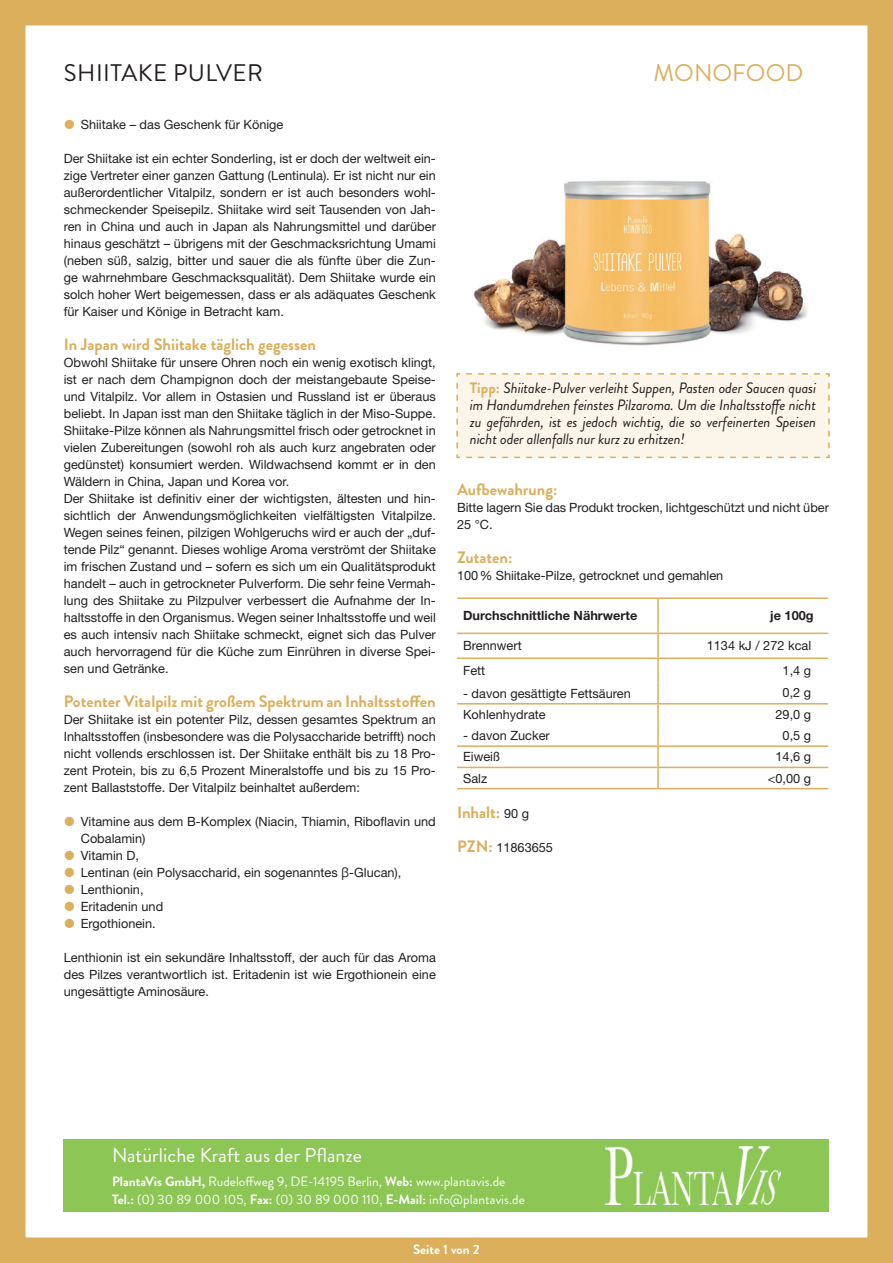
<style>
.page{position:relative;width:893px;height:1263px;background:#fff}
.page>*{position:absolute;margin:0;border:0;box-sizing:border-box;transform-origin:0 0}
.t1{font:24px "Brandon Grotesque";letter-spacing:.02em;color:#231f20}
.t2{font:24px "Brandon Grotesque";color:#dbaf5c}
.t3{font:20.1px "Brandon Grotesque";color:#fff}
.t4{font:700 16.5px "Brandon Grotesque";color:#dbaf5c}
.t5{font:italic 15px/17px "Brandon Grotesque";letter-spacing:-.01em;color:#231f20;text-align:justify}
.t6{font:13.5px/18px "Brandon Grotesque";letter-spacing:.005em;color:#fff}
.t7{font:700 13.5px "Brandon Grotesque";color:#fff}
.t8{font:12.75px/17px "Helvetica Neue LT Std";color:#231f20;text-align:justify}
.t9{font:700 12.75px "Helvetica Neue LT Std";color:#231f20}
.s1{font-family:"Open Sans"}
.s2{font-weight:700;font-style:normal;color:#dbaf5c}
.s3{font-family:"Helvetica Neue LT Std";font-weight:400;font-size:12.75px;color:#231f20}
.s4{font-family:"Brandon Grotesque";font-weight:700;font-size:16.5px;color:#dbaf5c}
.s5{font-weight:700}
</style>
<div class="page">
<div style="left:0;top:0;width:893px;height:1263px;border:26px solid #dbaf5c"></div>
<div style="left:64px;top:1140px;width:765px;height:72px;background:#8cc655"></div>
<img style="left:605px;top:1147px;width:175px;height:58px">
<img style="left:473px;top:180px;width:335px;height:166px">
<div style="left:456px;top:373px;width:374px;height:86px;background:#fbf5ea"></div>
<hr style="left:457px;top:597px;width:201px;height:2px;background:#dbaf5c">
<hr style="left:658px;top:597px;width:170px;height:2px;background:#dbaf5c">
<hr style="left:657px;top:599px;width:2px;height:34px;background:#dbaf5c">
<hr style="left:457px;top:633px;width:201px;height:1px;background:#dbaf5c">
<hr style="left:658px;top:633px;width:170px;height:1px;background:#dbaf5c">
<hr style="left:657px;top:634px;width:2px;height:23px;background:#dbaf5c">
<hr style="left:457px;top:657px;width:201px;height:2px;background:#dbaf5c">
<hr style="left:658px;top:657px;width:170px;height:2px;background:#dbaf5c">
<hr style="left:657px;top:659px;width:2px;height:23px;background:#dbaf5c">
<hr style="left:657px;top:682px;width:2px;height:21px;background:#dbaf5c">
<hr style="left:457px;top:703px;width:201px;height:1px;background:#dbaf5c">
<hr style="left:658px;top:703px;width:170px;height:1px;background:#dbaf5c">
<hr style="left:657px;top:704px;width:2px;height:21px;background:#dbaf5c">
<hr style="left:657px;top:725px;width:2px;height:20px;background:#dbaf5c">
<hr style="left:457px;top:745px;width:201px;height:2px;background:#dbaf5c">
<hr style="left:658px;top:745px;width:170px;height:2px;background:#dbaf5c">
<hr style="left:657px;top:747px;width:2px;height:20px;background:#dbaf5c">
<hr style="left:457px;top:767px;width:201px;height:1px;background:#dbaf5c">
<hr style="left:658px;top:767px;width:170px;height:1px;background:#dbaf5c">
<hr style="left:657px;top:768px;width:2px;height:20px;background:#dbaf5c">
<hr style="left:457px;top:788px;width:201px;height:1px;background:#dbaf5c">
<hr style="left:658px;top:788px;width:170px;height:1px;background:#dbaf5c">
<h1 class="t1" style="left:64px;top:56px;width:201px">SHIITAKE PULVER</h1>
<p class="t8" style="left:81px;top:116px;width:204px">Shiitake – das Geschenk für Könige</p>
<p class="t8" style="left:64px;top:150px;width:374px">Der Shiitake ist ein echter Sonderling, ist er doch der weltweit ein&shy;zige Vertreter einer ganzen Gattung (Lentinula). Er ist nicht nur ein außerordentlicher Vitalpilz, sondern er ist auch besonders wohl&shy;schmeckender Speisepilz. Shiitake wird seit Tausenden von Jah&shy;ren in China und auch in Japan als Nahrungsmittel und darüber hinaus geschätzt – übrigens mit der Geschmacksrichtung Umami (neben süß, salzig, bitter und sauer die als fünfte über die Zun&shy;ge wahrnehmbare Geschmacksqualität). Dem Shiitake wurde ein solch hoher Wert beigemessen, dass er als adäquates Geschenk für Kaiser und Könige in Betracht kam.</p>
<p class="t4" style="left:64px;top:333px;width:254px">In Japan wird Shiitake täglich gegessen</p>
<p class="t8" style="left:64px;top:354px;width:374px;text-align:left">Obwohl Shiitake für unsere Ohren noch ein wenig exotisch klingt, ist er nach dem Champignon doch der meistangebaute Speise&shy;und Vitalpilz. Vor allem in Ostasien und Russland ist er überaus beliebt. In Japan isst man den Shiitake täglich in der Miso-Suppe.<br>Shiitake-Pilze können als Nahrungsmittel frisch oder getrocknet in vielen Zubereitungen (sowohl roh als auch kurz angebraten oder gedünstet) konsumiert werden. Wildwachsend kommt er in den Wäldern in China, Japan und Korea vor.<br>Der Shiitake ist definitiv einer der wichtigsten, ältesten und hin&shy;sichtlich der Anwendungsmöglichkeiten vielfältigsten Vitalpilze.<br>Wegen seines feinen, pilzigen Wohlgeruchs wird er auch der „duf&shy;tende Pilz“ genannt. Dieses wohlige Aroma verströmt der Shiitake im frischen Zustand und – sofern es sich um ein Qualitätsprodukt handelt – auch in getrockneter Pulverform. Die sehr feine Vermah&shy;lung des Shiitake zu Pilzpulver verbessert die Aufnahme der In&shy;haltsstoffe in den Organismus. Wegen seiner Inhaltsstoffe und weil es auch intensiv nach Shiitake schmeckt, eignet sich das Pulver auch hervorragend für die Küche zum Einrühren in diverse Spei&shy;sen und Getränke.</p>
<p class="t4" style="left:64px;top:690px;width:374px">Potenter Vitalpilz mit großem Spektrum an Inhaltsstoffen</p>
<p class="t8" style="left:64px;top:711px;width:374px">Der Shiitake ist ein potenter Pilz, dessen gesamtes Spektrum an Inhaltsstoffen (insbesondere was die Polysaccharide betrifft) noch nicht vollends erschlossen ist. Der Shiitake enthält bis zu 18 Pro&shy;zent Protein, bis zu 6,5 Prozent Mineralstoffe und bis zu 15 Pro&shy;zent Ballaststoffe. Der Vitalpilz beinhaltet außerdem:</p>
<p class="t8" style="left:81px;top:813px;width:357px;text-align:left">Vitamine aus dem B-Komplex (Niacin, Thiamin, Riboflavin und<br>Cobalamin)<br>Vitamin D,<br>Lentinan (ein Polysaccharid, ein sogenanntes <span class="s1">β</span>-Glucan),<br>Lenthionin,<br>Eritadenin und<br>Ergothionein.</p>
<p class="t8" style="left:64px;top:949px;width:374px">Lenthionin ist ein sekundäre Inhaltsstoff, der auch für das Aroma des Pilzes verantwortlich ist. Eritadenin ist wie Ergothionein eine ungesättigte Aminosäure.</p>
<h1 class="t2" style="left:654px;top:56px;width:151px">MONOFOOD</h1>
<p class="t5" style="left:470px;top:379px;width:348px"><span class="s2">Tipp:</span> Shiitake-Pulver verleiht Suppen, Pasten oder Saucen quasi im Handumdrehen feinstes Pilzaroma. Um die Inhaltsstoffe nicht zu gefährden, ist es jedoch wichtig, die so verfeinerten Speisen nicht oder allenfalls nur kurz zu erhitzen!</p>
<p class="t4" style="left:457px;top:478px;width:102px">Aufbewahrung:</p>
<p class="t8" style="left:457px;top:499px;width:373px">Bitte lagern Sie das Produkt trocken, lichtgeschützt und nicht über<br>25 °C.</p>
<p class="t4" style="left:457px;top:546px;width:57px">Zutaten:</p>
<p class="t8" style="left:457px;top:567px;width:268px">100% Shiitake-Pilze, getrocknet und gemahlen</p>
<p class="t9" style="left:463px;top:608px;width:176px">Durchschnittliche Nährwerte</p>
<p class="t9" style="left:770px;top:608px;width:45px">je 100g</p>
<p class="t8" style="left:463px;top:637px;width:60px">Brennwert</p>
<p class="t8" style="left:707px;top:637px;width:106px">1134 kJ / 272 kcal</p>
<p class="t8" style="left:463px;top:662px;width:24px">Fett</p>
<p class="t8" style="left:783px;top:662px;width:30px">1,4 g</p>
<p class="t8" style="left:463px;top:684px;width:169px">- davon gesättigte Fettsäuren</p>
<p class="t8" style="left:783px;top:684px;width:30px">0,2 g</p>
<p class="t8" style="left:463px;top:706px;width:84px">Kohlenhydrate</p>
<p class="t8" style="left:775px;top:706px;width:37px">29,0 g</p>
<p class="t8" style="left:463px;top:727px;width:88px">- davon Zucker</p>
<p class="t8" style="left:783px;top:726px;width:30px">0,5 g</p>
<p class="t8" style="left:463px;top:748px;width:39px">Eiweiß</p>
<p class="t8" style="left:775px;top:748px;width:37px">14,6 g</p>
<p class="t8" style="left:463px;top:769px;width:26px">Salz</p>
<p class="t8" style="left:768px;top:769px;width:45px">&lt;0,00 g</p>
<p class="t4" style="left:457px;top:801px;width:73px">Inhalt: <span class="s3">90 g</span></p>
<p class="t8" style="left:457px;top:839px;width:97px"><span class="s4">PZN:</span> 11863655</p>
<h2 class="t3" style="left:112px;top:1141px;width:251px">Natürliche Kraft aus der Pflanze</h2>
<p class="t6" style="left:112px;top:1173px;width:414px"><span class="s5">PlantaVis GmbH,</span> Rudeloffweg 9, DE-14195 Berlin, <span class="s5">Web:</span> www.plantavis.de<br><span class="s5">Tel.:</span> (0) 30 89 000 105, <span class="s5">Fax:</span> (0) 30 89 000 110, <span class="s5">E-Mail:</span> info@plantavis.de</p>
<p class="t7" style="left:413px;top:1240px;width:68px">Seite 1 von 2</p>
</div>
